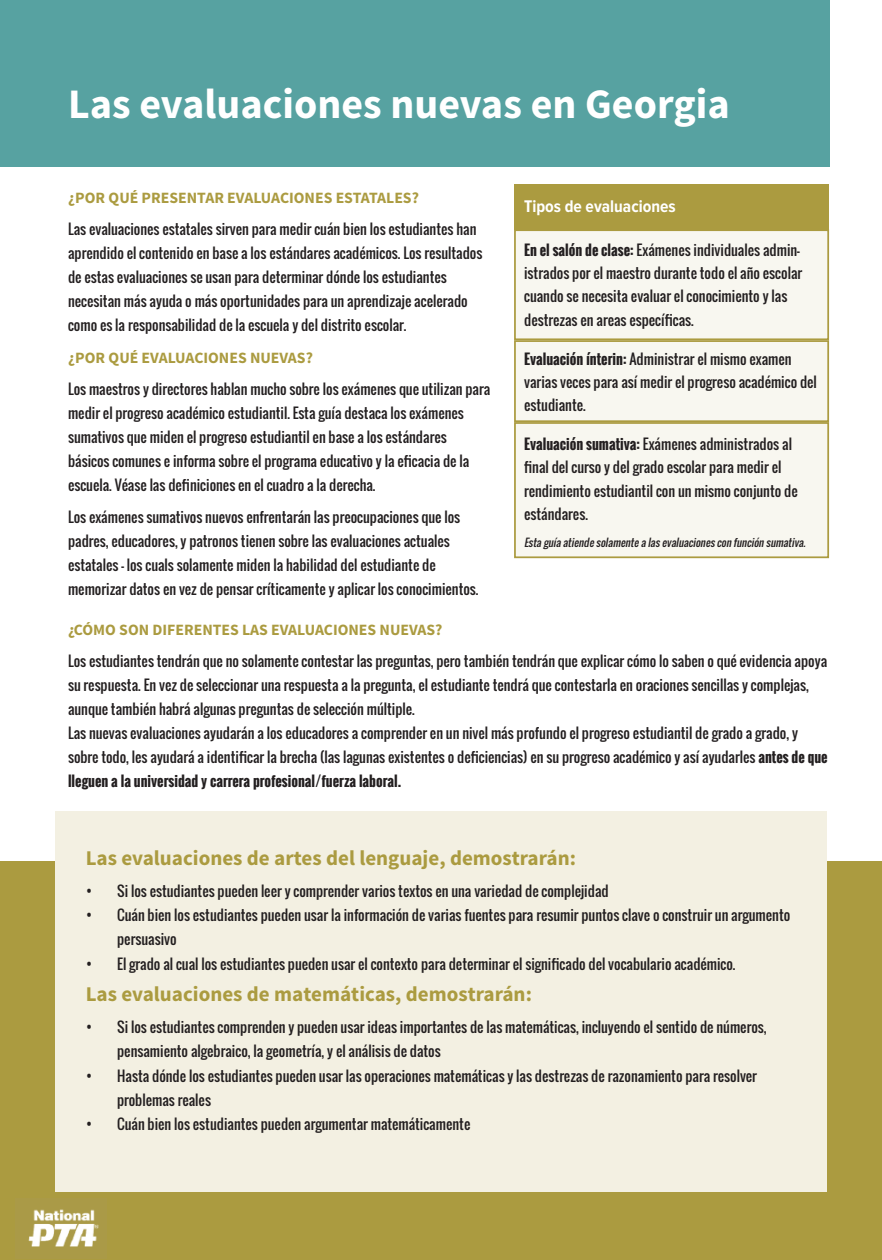
<style>
.page{position:relative;width:882px;height:1260px;background:#fff}
.page>*{position:absolute;margin:0;border:0;box-sizing:border-box;transform-origin:0 0}
.t1{font:700 42px "Source Sans Pro";color:#fff}
.t2{font:700 21px "Source Sans Pro";color:#ab9b40}
.t3{font:700 17.5px "Proxima Nova Cond";color:#fff}
.t4{font:700 15.75px "Source Sans Pro";color:#ab9b40}
.t5{font:14px/24.2px "Oswald";color:#231f20}
.t6{font:italic 10.5px "Oswald";color:#231f20}
.s1{font-weight:700}
</style>
<div class="page">
<div style="left:0;top:0;width:829px;height:166px;background:#57a2a1"></div>
<div style="left:0;top:1192px;width:882px;height:68px;background:#ab9b40"></div>
<div style="left:0;top:862px;width:55px;height:330px;background:#ab9b40"></div>
<div style="left:827px;top:862px;width:55px;height:330px;background:#ab9b40"></div>
<div style="left:514px;top:184px;width:315px;height:45px;background:#ab9b40"></div>
<div style="left:514px;top:229px;width:315px;height:111px;background:#f8f7f0;border:2px solid #ab9b40"></div>
<div style="left:514px;top:340px;width:315px;height:82px;background:#f8f7f0;border:2px solid #ab9b40"></div>
<div style="left:514px;top:422px;width:315px;height:136px;background:#f8f7f0;border:2px solid #ab9b40"></div>
<div style="left:55px;top:811px;width:772px;height:381px;background:#f3f0e2"></div>
<img style="left:28px;top:1209px;width:71px;height:38px">
<p class="t1" style="left:68px;top:78px;width:663px">Las evaluaciones nuevas en Georgia</p>
<p class="t4" style="left:68px;top:187px;width:352px">¿POR QUÉ PRESENTAR EVALUACIONES ESTATALES?</p>
<p class="t5" style="left:68px;top:217px;width:416px">Las evaluaciones estatales sirven para medir cuán bien los estudiantes han aprendido el contenido en base a los estándares académicos. Los resultados de estas evaluaciones se usan para determinar dónde los estudiantes necesitan más ayuda o más oportunidades para un aprendizaje acelerado como es la responsabilidad de la escuela y del distrito escolar.</p>
<p class="t4" style="left:68px;top:348px;width:246px">¿POR QUÉ EVALUACIONES NUEVAS?</p>
<p class="t5" style="left:68px;top:377px;width:424px">Los maestros y directores hablan mucho sobre los exámenes que utilizan para medir el progreso académico estudiantil. Esta guía destaca los exámenes sumativos que miden el progreso estudiantil en base a los estándares básicos comunes e informa sobre el programa educativo y la eficacia de la escuela. Véase las definiciones en el cuadro a la derecha.</p>
<p class="t5" style="left:68px;top:505px;width:412px">Los exámenes sumativos nuevos enfrentarán las preocupaciones que los padres, educadores, y patronos tienen sobre las evaluaciones actuales estatales – los cuals solamente miden la habilidad del estudiante de memorizar datos en vez de pensar críticamente y aplicar los conocimientos.</p>
<p class="t4" style="left:68px;top:620px;width:376px">¿CÓMO SON DIFERENTES LAS EVALUACIONES NUEVAS?</p>
<p class="t5" style="left:68px;top:649px;width:761px">Los estudiantes tendrán que no solamente contestar las preguntas, pero también tendrán que explicar cómo lo saben o qué evidencia apoya su respuesta. En vez de seleccionar una respuesta a la pregunta, el estudiante tendrá que contestarla en oraciones sencillas y complejas, aunque también habrá algunas preguntas de selección múltiple.</p>
<p class="t5" style="left:68px;top:721px;width:761px">Las nuevas evaluaciones ayudarán a los educadores a comprender en un nivel más profundo el progreso estudiantil de grado a grado, y sobre todo, les ayudará a identificar la brecha (las lagunas existentes o deficiencias) en su progreso académico y así ayudarles <span class="s1">antes de que lleguen a la universidad y carrera profesional/fuerza laboral.</span></p>
<p class="t3" style="left:524px;top:196px;width:153px">Tipos de evaluaciones</p>
<p class="t5" style="left:524px;top:238px;width:280px;line-height:23.1px"><span class="s1">En el salón de clase:</span> Exámenes individuales admin&shy;istrados por el maestro durante todo el año escolar cuando se necesita evaluar el conocimiento y las destrezas en areas específicas.</p>
<p class="t5" style="left:524px;top:347px;width:294px;line-height:23.1px"><span class="s1">Evaluación ínterin:</span> Administrar el mismo examen varias veces para así medir el progreso académico del estudiante.</p>
<p class="t5" style="left:524px;top:433px;width:275px;line-height:23.1px"><span class="s1">Evaluación sumativa:</span> Exámenes administrados al final del curso y del grado escolar para medir el rendimiento estudiantil con un mismo conjunto de estándares.</p>
<p class="t6" style="left:524px;top:535px;width:286px">Estaguíaatiendesolamentealasevaluacionesconfunciónsumativa.</p>
<p class="t2" style="left:86px;top:845px;width:492px">Las evaluaciones de artes del lenguaje, demostrarán:</p>
<p class="t5" style="left:86px;top:879px;width:525px">• Si los estudiantes pueden leer y comprender varios textos en una variedad de complejidad</p>
<p class="t5" style="left:117px;top:903px;width:675px;text-indent:-32px">• Cuán bien los estudiantes pueden usar la información de varias fuentes para resumir puntos clave o construir un argumento persuasivo</p>
<p class="t5" style="left:86px;top:951px;width:651px">• El grado al cual los estudiantes pueden usar el contexto para determinar el significado del vocabulario académico.</p>
<p class="t2" style="left:86px;top:981px;width:448px">Las evaluaciones de matemáticas, demostrarán:</p>
<p class="t5" style="left:117px;top:1015px;width:651px;text-indent:-32px">• Si los estudiantes comprenden y pueden usar ideas importantes de las matemáticas, incluyendo el sentido de números, pensamiento algebraico, la geometría, y el análisis de datos</p>
<p class="t5" style="left:117px;top:1063px;width:641px;text-indent:-32px">• Hasta dónde los estudiantes pueden usar las operaciones matemáticas y las destrezas de razonamiento para resolver problemas reales</p>
<p class="t5" style="left:86px;top:1112px;width:386px">• Cuán bien los estudiantes pueden argumentar matemáticamente</p>
</div>
